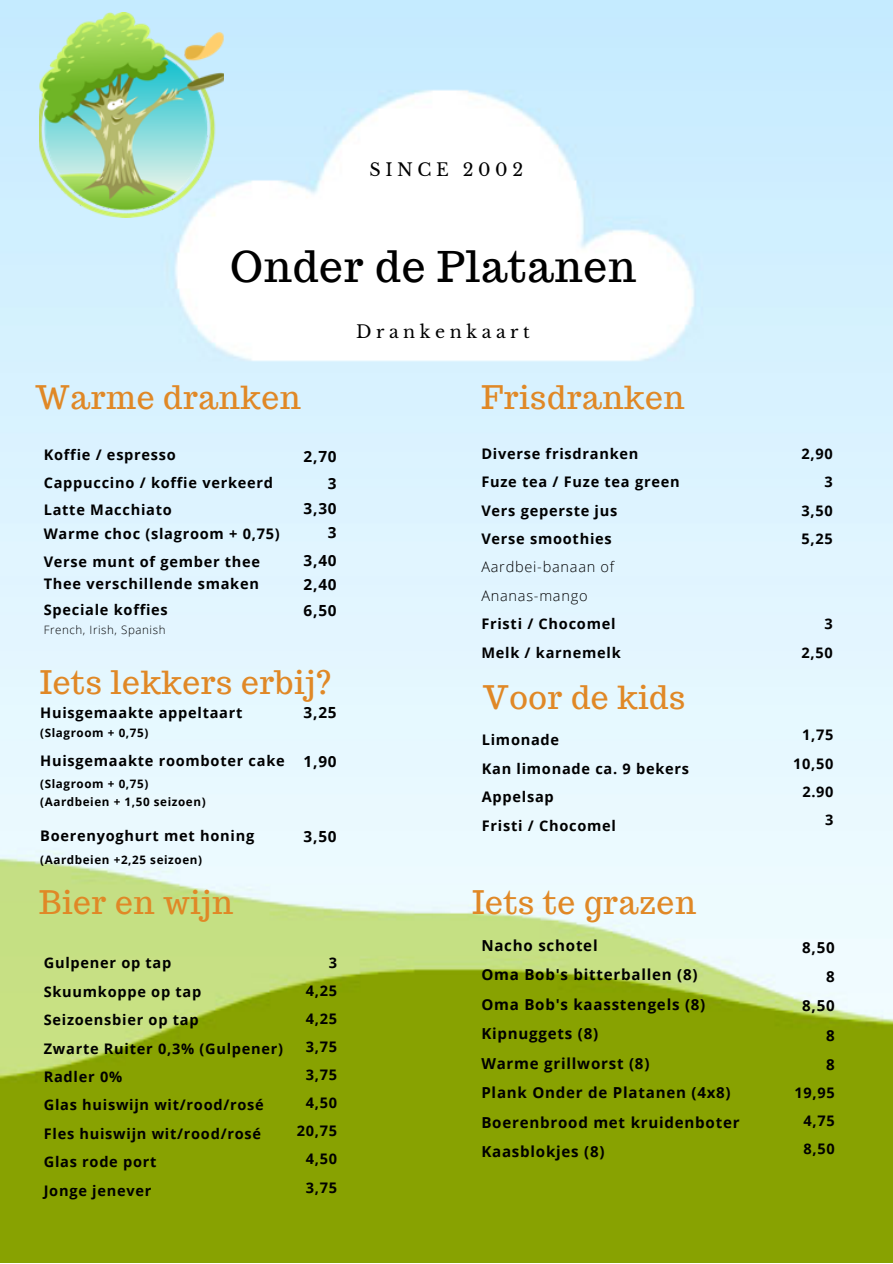
<style>
.page{position:relative;width:893px;height:1264px;background:#fff}
.page>*{position:absolute;margin:0;border:0;box-sizing:border-box;transform-origin:0 0}
.t1{font:42.3px "Trocchi";letter-spacing:.02em;color:#000}
.t2{font:31.8px "Trocchi";letter-spacing:.02em;color:#e08826}
.t3{font:17.55px "Libre Baskerville";letter-spacing:.26em;color:#000}
.t4{font:700 15.3px/24.8px "Open Sans";letter-spacing:.05em;color:#000;text-align:right}
.t5{font:700 15.15px/29.5px "Open Sans";letter-spacing:.05em;color:#000;text-align:right}
.t6{font:700 14.55px/28.5px "Open Sans";letter-spacing:.05em;color:#000}
.t7{font:300 14.55px/28.5px "Open Sans";letter-spacing:.05em;color:#000}
.t8{font:700 11.7px/18.3px "Open Sans";letter-spacing:.05em;color:#000}
.t9{font:300 11.55px "Open Sans";letter-spacing:.05em;color:#000}
</style>
<div class="page">
<img style="left:0;top:0;width:892px;height:1262px">
<img style="left:39px;top:13px;width:184px;height:204px">
<p class="t3" style="left:369px;top:159px;width:155px">SINCE 2002</p>
<h1 class="t1" style="left:230px;top:238px;width:407px">Onder de Platanen</h1>
<h2 class="t2" style="left:35px;top:376px;width:267px">Warme dranken</h2>
<p class="t6" style="left:44px;top:440px;width:134px">Koffie / espresso</p>
<p class="t4" style="left:303px;top:443px;width:35px">2,70</p>
<p class="t6" style="left:44px;top:468px;width:231px;line-height:27px">Cappuccino / koffie verkeerd<br>Latte Macchiato</p>
<p class="t6" style="left:44px;top:520px;width:237px;line-height:27.3px">Warme choc (slagroom + 0,75)<br>Verse munt of gember thee</p>
<p class="t6" style="left:44px;top:570px;width:217px;line-height:26.4px">Thee verschillende smaken<br>Speciale koffies</p>
<p class="t9" style="left:44px;top:621px;width:123px">French, Irish, Spanish</p>
<p class="t4" style="left:303px;top:470px;width:35px">3<br>3,30<br>3</p>
<p class="t4" style="left:303px;top:547px;width:35px;line-height:24.2px;text-align:left">3,40<br>2,40</p>
<p class="t4" style="left:303px;top:598px;width:35px">6,50</p>
<h2 class="t2" style="left:40px;top:662px;width:293px">Iets lekkers erbij?</h2>
<p class="t6" style="left:40px;top:698px;width:204px">Huisgemaakte appeltaart</p>
<p class="t4" style="left:303px;top:700px;width:35px">3,25</p>
<p class="t4" style="left:303px;top:748px;width:35px">1,90</p>
<p class="t8" style="left:40px;top:723px;width:110px">(Slagroom + 0,75)</p>
<p class="t6" style="left:40px;top:746px;width:246px">Huisgemaakte roomboter cake</p>
<p class="t8" style="left:40px;top:774px;width:167px">(Slagroom + 0,75) (Aardbeien + 1,50 seizoen)</p>
<p class="t6" style="left:40px;top:820px;width:215px">Boerenyoghurt met honing</p>
<p class="t8" style="left:40px;top:850px;width:163px">(Aardbeien +2,25 seizoen)</p>
<p class="t4" style="left:303px;top:823px;width:35px">3,50</p>
<h2 class="t2" style="left:39px;top:881px;width:195px">Bier en wijn</h2>
<p class="t6" style="left:44px;top:948px;width:241px">Gulpener op tap<br>Skuumkoppe op tap<br>Seizoensbier op tap<br>Zwarte Ruiter 0,3% (Gulpener)<br>Radler 0%<br>Glas huiswijn wit/rood/rosé<br>Fles huiswijn wit/rood/rosé<br>Glas rode port<br>Jonge jenever</p>
<p class="t6" style="left:297px;top:948px;width:42px;line-height:28px;text-align:right">3<br>4,25<br>4,25<br>3,75<br>3,75<br>4,50<br>20,75<br>4,50<br>3,75</p>
<p class="t3" style="left:356px;top:321px;width:175px">Drankenkaart</p>
<h2 class="t2" style="left:481px;top:376px;width:205px">Frisdranken</h2>
<p class="t6" style="left:481px;top:438px;width:200px">Diverse frisdranken<br>Fuze tea / Fuze tea green<br>Vers geperste jus<br>Verse smoothies</p>
<p class="t7" style="left:481px;top:552px;width:134px">Aardbei-banaan of<br>Ananas-mango</p>
<p class="t6" style="left:481px;top:609px;width:141px">Fristi / Chocomel<br>Melk / karnemelk</p>
<p class="t6" style="left:801px;top:439px;width:33px;text-align:right">2,90<br>3<br>3,50<br>5,25</p>
<p class="t6" style="left:801px;top:609px;width:33px;text-align:right">3<br>2,50</p>
<h2 class="t2" style="left:483px;top:676px;width:203px">Voor de kids</h2>
<p class="t6" style="left:482px;top:725px;width:209px">Limonade<br>Kan limonade ca. 9 bekers<br>Appelsap<br>Fristi / Chocomel</p>
<p class="t6" style="left:793px;top:720px;width:42px;line-height:28px;text-align:right">1,75<br>10,50<br>2.90<br>3</p>
<h2 class="t2" style="left:472px;top:881px;width:225px">Iets te grazen</h2>
<p class="t5" style="left:481px;top:930px;width:260px;text-align:left">Nacho schotel<br>Oma Bob's bitterballen (8)<br>Oma Bob's kaasstengels (8)<br>Kipnuggets (8)<br>Warme grillworst (8)<br>Plank Onder de Platanen (4x8)<br>Boerenbrood met kruidenboter<br>Kaasblokjes (8)</p>
<p class="t5" style="left:802px;top:932px;width:34px">8,50<br>8<br>8,50<br>8<br>8</p>
<p class="t6" style="left:803px;top:1078px;width:33px;line-height:28px;text-align:justify;text-indent:-9px">19,95<br>4,75<br>8,50</p>
</div>
